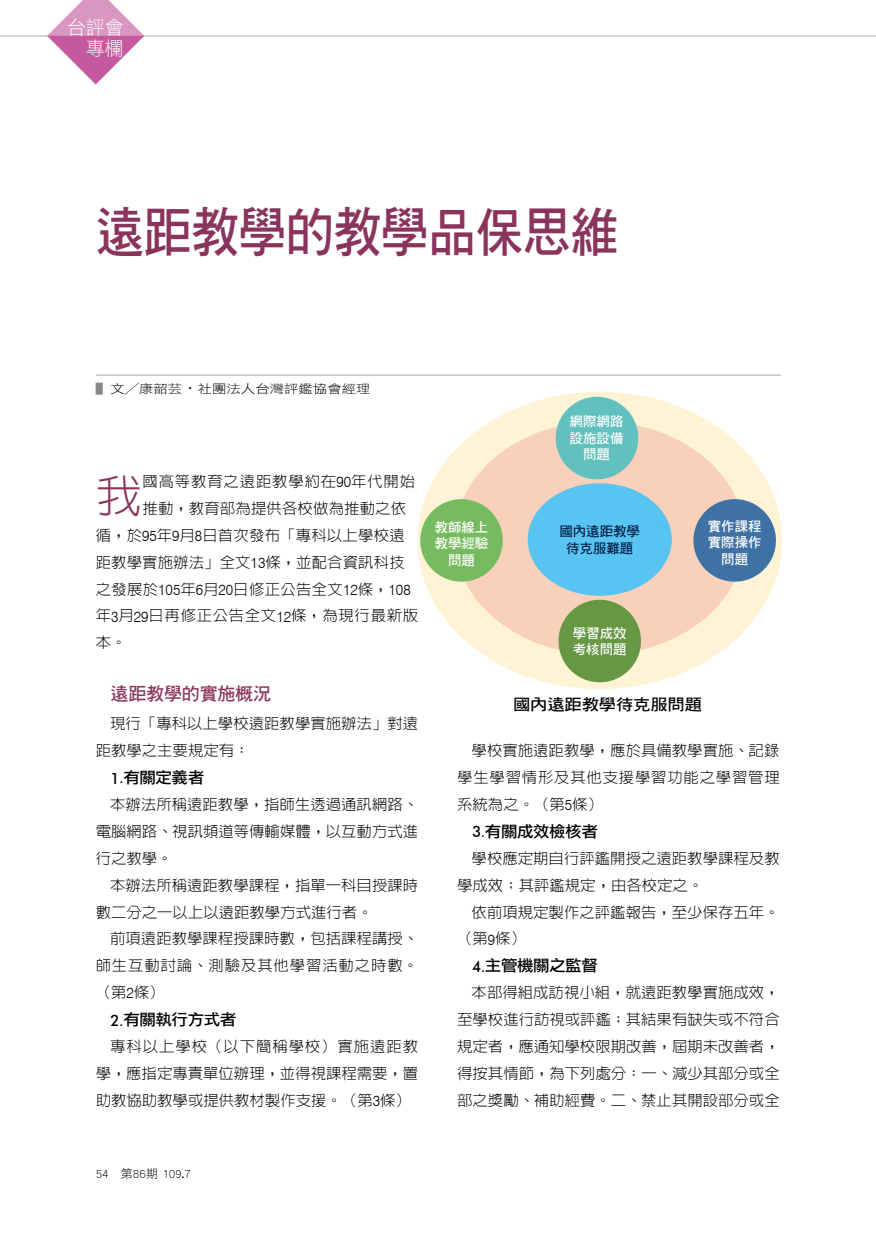
<style>
.page{position:relative;width:876px;height:1234px;background:#fff}
.page>*{position:absolute;margin:0;border:0;box-sizing:border-box;transform-origin:0 0}
.t1{font:53.85px "DF Hei Std W7";letter-spacing:-.02em;color:#8a345d;scale:.9 1}
.t2{font:300 44.85px "AR Hei B5 HK";color:#8a345d}
.t3{font:19.2px/21.3px "DF Li Hei Lt WIN BF";color:#fff;text-align:right}
.t4{font:18px "DF Hei Std W7";letter-spacing:-.01em;color:#8a345d}
.t5{font:15.75px "DF Li Hei Std W5";letter-spacing:-.025em;color:#000;scale:1.05 1}
.t6{font:15.75px "DF Hei Std W7";letter-spacing:-.01em;color:#000;scale:1.1 1}
.t7{font:300 15px/26.8px "AR Hei B5 HK";color:#000;text-align:justify}
.t8{font:300 15px "AR Hei B5 HK";letter-spacing:.02em;color:#000}
.t9{font:300 15px "AR Hei B5 HK";letter-spacing:.045em;color:#000}
.t10{font:300 15px "AR Hei B5 HK";letter-spacing:.055em;color:#000}
.t11{font:13.5px/16.5px "DF Hei Std W7";color:#fff;text-align:center}
.t12{font:13.5px/16.5px "DF Hei Std W7";color:#002147;text-align:center}
.t13{font:12px "DF Hei Std W3";color:#000;scale:1.2 1}
.t14{font:12px "DF Hei Std W3";color:#000}
.s1{color:#898989}
.s2{font-family:"AR Hei B5 HK";font-weight:300;font-size:15px}
.s3{font-family:"Swiss 721 BT"}
.s4{font-family:"Futura BT";font-weight:500}
.s5{font-family:"Futura BT";font-weight:500;font-size:15px}
</style>
<div class="page">
<hr style="left:0;top:35px;width:876px;height:2px;background:#b5b6b6">
<svg style="left:47px;top:0;width:97px;height:84px"></svg>
<hr style="left:96px;top:374px;width:685px;height:2px;background:#c1c2c2">
<div style="left:417px;top:392px;width:365px;height:297px;background:#fff3d6;border-radius:50%"></div>
<div style="left:455px;top:421px;width:290px;height:233px;background:#f9d0ba;border-radius:50%"></div>
<div style="left:556px;top:396px;width:82px;height:83px;background:#61c1be;border-radius:50%"></div>
<div style="left:558px;top:599px;width:83px;height:83px;background:#669843;border-radius:50%"></div>
<div style="left:693px;top:499px;width:83px;height:82px;background:#3e72a4;border-radius:50%"></div>
<div style="left:420px;top:499px;width:83px;height:82px;background:#77bb60;border-radius:50%"></div>
<div style="left:528px;top:483px;width:144px;height:112px;background:#59c4f1;border-radius:50%"></div>
<p class="t3" style="left:67px;top:17px;width:58px">台評會專欄</p>
<h1 class="t1" style="left:96px;top:202px;width:582px">遠距教學的教學品保思維</h1>
<p class="t13" style="left:96px;top:382px;width:230px"><span class="s1">▌</span>文╱康韶芸<span class="s2">‧</span>社團法人台灣評鑑協會經理</p>
<h2 class="t2" style="left:96px;top:473px;width:48px">我</h2>
<p class="t10" style="left:142px;top:473px;width:274px">國高等教育之遠距教學約在<span class="s3">90</span>年代開始</p>
<p class="t7" style="left:142px;top:494px;width:265px">推動，教育部為提供各校做為推動之依</p>
<p class="t7" style="left:96px;top:521px;width:311px">循，於<span class="s3">95</span>年<span class="s3">9</span>月<span class="s3">8</span>日首次發布「專科以上學校遠</p>
<p class="t7" style="left:96px;top:548px;width:311px">距教學實施辦法」全文<span class="s3">13</span>條，並配合資訊科技</p>
<p class="t8" style="left:96px;top:581px;width:316px">之發展於<span class="s3">105</span>年<span class="s3">6</span>月<span class="s3">20</span>日修正公告全文<span class="s3">12</span>條，<span class="s3">108</span></p>
<p class="t9" style="left:96px;top:608px;width:324px">年<span class="s3">3</span>月<span class="s3">29</span>日再修正公告全文<span class="s3">12</span>條，為現行最新版</p>
<p class="t7" style="left:96px;top:629px;width:32px">本。</p>
<p class="t4" style="left:111px;top:683px;width:162px">遠距教學的實施概況</p>
<p class="t7" style="left:96px;top:709px;width:324px;text-indent:14px">現行「專科以上學校遠距教學實施辦法」對遠距教學之主要規定有：</p>
<p class="t5" style="left:111px;top:768px;width:91px"><span class="s4">1</span><span class="s5">.</span> 有關定義者</p>
<p class="t7" style="left:96px;top:790px;width:324px;text-indent:14px">本辦法所稱遠距教學，指師生透過通訊網路、電腦網路、視訊頻道等傳輸媒體，以互動方式進行之教學。</p>
<p class="t7" style="left:96px;top:871px;width:324px;text-indent:14px">本辦法所稱遠距教學課程，指單一科目授課時數二分之一以上以遠距教學方式進行者。</p>
<p class="t7" style="left:96px;top:925px;width:324px;text-indent:14px">前項遠距教學課程授課時數，包括課程講授、師生互動討論、測驗及其他學習活動之時數。（第<span class="s3">2</span>條）</p>
<p class="t5" style="left:111px;top:1010px;width:121px"><span class="s4">2</span><span class="s5">.</span> 有關執行方式者</p>
<p class="t7" style="left:96px;top:1032px;width:324px;text-indent:14px">專科以上學校（以下簡稱學校）實施遠距教學，應指定專責單位辦理，並得視課程需要，置助教協助教學或提供教材製作支援。（第<span class="s3">3</span>條）</p>
<p class="t11" style="left:570px;top:413px;width:55px">網際網路設施設備問題</p>
<p class="t11" style="left:435px;top:518px;width:55px">教師線上教學經驗問題</p>
<p class="t12" style="left:559px;top:522px;width:82px">國內遠距教學待克服難題</p>
<p class="t11" style="left:573px;top:624px;width:55px;text-align:left">學習成效考核問題</p>
<p class="t11" style="left:708px;top:517px;width:55px">實作課程實際操作問題</p>
<p class="t6" style="left:513px;top:696px;width:173px">國內遠距教學待克服問題</p>
<p class="t7" style="left:457px;top:736px;width:324px;text-indent:14px">學校實施遠距教學，應於具備教學實施、記錄學生學習情形及其他支援學習功能之學習管理系統為之。（第<span class="s3">5</span>條）</p>
<p class="t5" style="left:472px;top:822px;width:121px"><span class="s4">3</span><span class="s5">.</span> 有關成效檢核者</p>
<p class="t7" style="left:457px;top:844px;width:324px;text-indent:14px">學校應定期自行評鑑開授之遠距教學課程及教學成效；其評鑑規定，由各校定之。</p>
<p class="t7" style="left:457px;top:898px;width:324px;text-indent:14px">依前項規定製作之評鑑報告，至少保存五年。（第<span class="s3">9</span>條）</p>
<p class="t5" style="left:472px;top:956px;width:121px"><span class="s4">4</span><span class="s5">.</span> 主管機關之監督</p>
<p class="t7" style="left:457px;top:978px;width:324px;text-indent:14px">本部得組成訪視小組，就遠距教學實施成效，至學校進行訪視或評鑑；其結果有缺失或不符合規定者，應通知學校限期改善，屆期未改善者，得按其情節，為下列處分：一、減少其部分或全部之獎勵、補助經費。二、禁止其開設部分或全</p>
<p class="t14" style="left:96px;top:1167px;width:97px">54 第86期 109.7</p>
</div>
